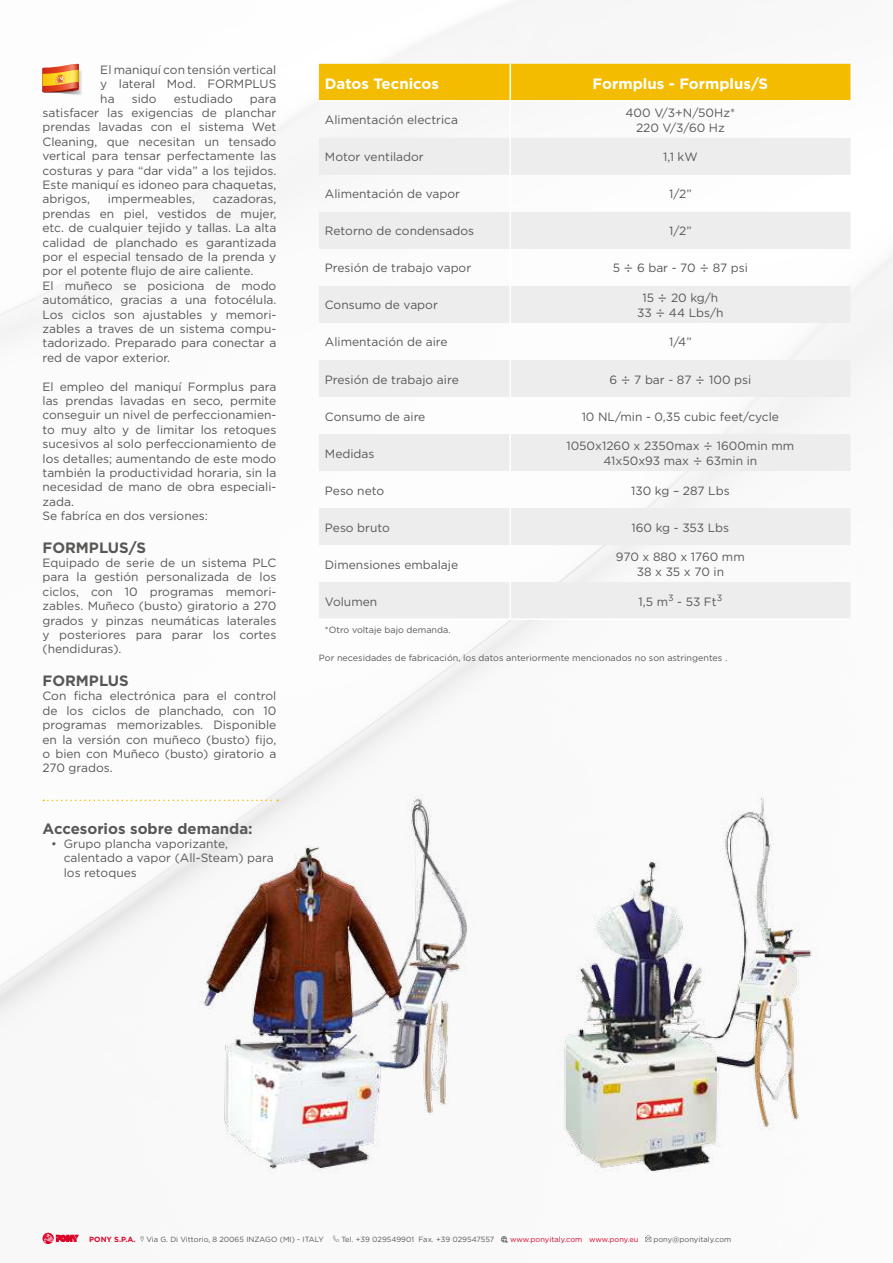
<style>
.page{position:relative;width:893px;height:1263px;background:#fff}
.page>*{position:absolute;margin:0;border:0;box-sizing:border-box;transform-origin:0 0}
.t1{font:700 15px "Gotham";color:#575756}
.t2{font:700 15px "Gotham";color:#fff}
.t3{font:12px/14.4px "Gotham";color:#575756;text-align:justify}
.t4{font:12px/14.4px "Gotham";color:#595757}
.t5{font:9px "Gotham";color:#575756}
.t6{font:7.5px "Gotham";color:#575756}
.t7{font:7.5px "Gotham";color:#db052c}
.t8{font:700 7.5px "Gotham";color:#db052c}
.s1{font-family:"Verdana"}
</style>
<div class="page">
<img style="left:0;top:0;width:893px;height:1245px">
<svg style="left:43px;top:64px;width:40px;height:32px"></svg>
<img style="left:516px;top:767px;width:334px;height:443px">
<img style="left:165px;top:767px;width:341px;height:452px">
<svg style="left:43px;top:800px;width:235px;height:1px"></svg>
<div style="left:319px;top:64px;width:531px;height:36px;background:#f4bc00"></div>
<svg style="left:319px;top:138px;width:531px;height:480px;fill:#ededed"></svg>
<hr style="left:510px;top:100px;width:340px;height:2px;background:#fff">
<hr style="left:509px;top:64px;width:2px;height:36px;background:#fff">
<hr style="left:319px;top:100px;width:191px;height:2px;background:#fff">
<hr style="left:510px;top:618px;width:340px;height:2px;background:#fff">
<hr style="left:319px;top:618px;width:191px;height:2px;background:#fff">
<hr style="left:509px;top:102px;width:2px;height:36px;background:#fff">
<hr style="left:509px;top:138px;width:2px;height:37px;background:#fff">
<hr style="left:509px;top:212px;width:2px;height:37px;background:#fff">
<hr style="left:509px;top:471px;width:2px;height:37px;background:#fff">
<hr style="left:509px;top:508px;width:2px;height:37px;background:#fff">
<hr style="left:509px;top:545px;width:2px;height:37px;background:#fff">
<hr style="left:509px;top:582px;width:2px;height:36px;background:#fff">
<hr style="left:509px;top:175px;width:2px;height:37px;background:#fff">
<hr style="left:509px;top:249px;width:2px;height:37px;background:#fff">
<hr style="left:509px;top:286px;width:2px;height:37px;background:#fff">
<hr style="left:509px;top:323px;width:2px;height:37px;background:#fff">
<hr style="left:509px;top:360px;width:2px;height:37px;background:#fff">
<hr style="left:509px;top:397px;width:2px;height:37px;background:#fff">
<hr style="left:509px;top:434px;width:2px;height:37px;background:#fff">
<div style="left:43px;top:1233px;width:11px;height:11px;background:#db052c;border-radius:50%"></div>
<svg style="left:44px;top:1233px;width:35px;height:11px"></svg>
<svg style="left:140px;top:1236px;width:4px;height:6px"></svg>
<svg style="left:333px;top:1235px;width:6px;height:7px"></svg>
<svg style="left:501px;top:1236px;width:7px;height:7px"></svg>
<svg style="left:645px;top:1235px;width:6px;height:7px"></svg>
<p class="t3" style="left:100px;top:62px;width:178px">El maniquí con tensión vertical y lateral Mod. FORMPLUS ha</p>
<p class="t3" style="left:132px;top:91px;width:26px">sido</p>
<p class="t3" style="left:174px;top:91px;width:60px">estudiado</p>
<p class="t3" style="left:43px;top:91px;width:235px;text-indent:207px">para satisfacer las exigencias de planchar prendas lavadas con el sistema Wet Cleaning, que necesitan un tensado vertical para tensar perfectamente las costuras y para “dar vida” a los tejidos.<br>Este maniquí es idoneo para chaquetas, abrigos,</p>
<p class="t3" style="left:43px;top:192px;width:235px;text-align:left;text-indent:170px">cazadoras, prendas en piel, vestidos de mujer, etc. de cualquier tejido y tallas. La alta calidad de planchado es garantizada por el especial tensado de la prenda y por el potente flujo de aire caliente.<br>El muñeco se posiciona de modo automático, gracias a una fotocélula.<br>Los ciclos son ajustables y memori&shy;zables a traves de un sistema compu&shy;tadorizado. Preparado para conectar a red de vapor exterior.</p>
<p class="t3" style="left:43px;top:379px;width:235px;text-align:left">El empleo del maniquí Formplus para las prendas lavadas en seco, permite conseguir un nivel de perfeccionamien&shy;to muy alto y de limitar los retoques sucesivos al solo perfeccionamiento de los detalles; aumentando de este modo también la productividad horaria, sin la necesidad de mano de obra especiali&shy;zada.<br>Se fabríca en dos versiones:</p>
<p class="t1" style="left:43px;top:539px;width:105px">FORMPLUS/S</p>
<p class="t3" style="left:43px;top:555px;width:235px">Equipado de serie de un sistema PLC para la gestión personalizada de los ciclos, con 10 programas memori&shy;zables. Muñeco (busto) giratorio a 270 grados y pinzas neumáticas laterales y posteriores para parar los cortes (hendiduras).</p>
<p class="t1" style="left:43px;top:672px;width:88px">FORMPLUS</p>
<p class="t3" style="left:43px;top:689px;width:235px">Con ficha electrónica para el control de los ciclos de planchado, con 10 programas memorizables. Disponible en la versión con muñeco (busto) fijo, o bien con Muñeco (busto) giratorio a 270 grados.</p>
<p class="t3" style="left:108px;top:192px;width:89px">impermeables,</p>
<p class="t1" style="left:43px;top:819px;width:212px">Accesorios sobre demanda:</p>
<p class="t4" style="left:64px;top:836px;width:211px;text-indent:-13px">• Grupo plancha vaporizante, calentado a vapor (All-Steam) para los retoques</p>
<p class="t2" style="left:325px;top:75px;width:116px">Datos Tecnicos</p>
<p class="t2" style="left:593px;top:75px;width:177px">Formplus - Formplus/S</p>
<p class="t3" style="left:325px;top:113px;width:135px">Alimentación electrica</p>
<p class="t3" style="left:626px;top:105px;width:111px;text-align:center">400 V/3+N/50Hz*<br>220 V/3/60 Hz</p>
<p class="t3" style="left:325px;top:150px;width:100px">Motor ventilador</p>
<p class="t3" style="left:663px;top:150px;width:36px">1,1 kW</p>
<p class="t3" style="left:325px;top:187px;width:137px">Alimentación de vapor</p>
<p class="t3" style="left:669px;top:187px;width:24px">1/2”</p>
<p class="t3" style="left:325px;top:224px;width:151px">Retorno de condensados</p>
<p class="t3" style="left:669px;top:224px;width:24px">1/2”</p>
<p class="t3" style="left:325px;top:261px;width:148px">Presión de trabajo vapor</p>
<p class="t3" style="left:613px;top:261px;width:137px">5 <span class="s1">÷</span> 6 bar - 70 <span class="s1">÷</span> 87 psi</p>
<p class="t3" style="left:325px;top:298px;width:114px">Consumo de vapor</p>
<p class="t3" style="left:637px;top:291px;width:88px;text-align:center">15 <span class="s1">÷</span> 20 kg/h<br>33 <span class="s1">÷</span> 44 Lbs/h</p>
<p class="t3" style="left:325px;top:335px;width:124px">Alimentación de aire</p>
<p class="t3" style="left:669px;top:335px;width:24px">1/4”</p>
<p class="t3" style="left:325px;top:372px;width:135px">Presión de trabajo aire</p>
<p class="t3" style="left:609px;top:372px;width:143px">6 <span class="s1">÷</span> 7 bar - 87 <span class="s1">÷</span> 100 psi</p>
<p class="t3" style="left:325px;top:409px;width:102px">Consumo de aire</p>
<p class="t3" style="left:582px;top:409px;width:199px">10 NL/min - 0,35 cubic feet/cycle</p>
<p class="t3" style="left:325px;top:446px;width:51px">Medidas</p>
<p class="t3" style="left:566px;top:439px;width:229px;text-align:center">1050x1260 x 2350max <span class="s1">÷</span> 1600min mm<br>41x50x93 max <span class="s1">÷</span> 63min in</p>
<p class="t3" style="left:325px;top:483px;width:61px">Peso neto</p>
<p class="t3" style="left:631px;top:483px;width:100px">130 kg – 287 Lbs</p>
<p class="t3" style="left:325px;top:520px;width:67px">Peso bruto</p>
<p class="t3" style="left:631px;top:520px;width:99px">160 kg - 353 Lbs</p>
<p class="t3" style="left:325px;top:557px;width:135px">Dimensiones embalaje</p>
<p class="t3" style="left:616px;top:550px;width:130px;text-align:center">970 x 880 x 1760 mm<br>38 x 35 x 70 in</p>
<p class="t3" style="left:325px;top:594px;width:54px">Volumen</p>
<p class="t3" style="left:638px;top:594px;width:85px">1,5 m<sup>3</sup> - 53 Ft<sup>3</sup></p>
<p class="t5" style="left:325px;top:624px;width:127px">*Otro voltaje bajo demanda.</p>
<p class="t5" style="left:319px;top:653px;width:410px">Por necesidades de fabricación, los datos anteriormente mencionados no son astringentes .</p>
<p class="t8" style="left:89px;top:1235px;width:48px">PONY S.P.A.</p>
<p class="t6" style="left:146px;top:1235px;width:179px">Via G. Di Vittorio, 8 20065 INZAGO (MI) - ITALY</p>
<p class="t6" style="left:341px;top:1235px;width:154px">Tel. +39 029549901 Fax. +39 029547557</p>
<p class="t7" style="left:510px;top:1235px;width:130px">www.ponyitaly.com www.pony.eu</p>
<p class="t6" style="left:653px;top:1235px;width:79px">pony@ponyitaly.com</p>
</div>
